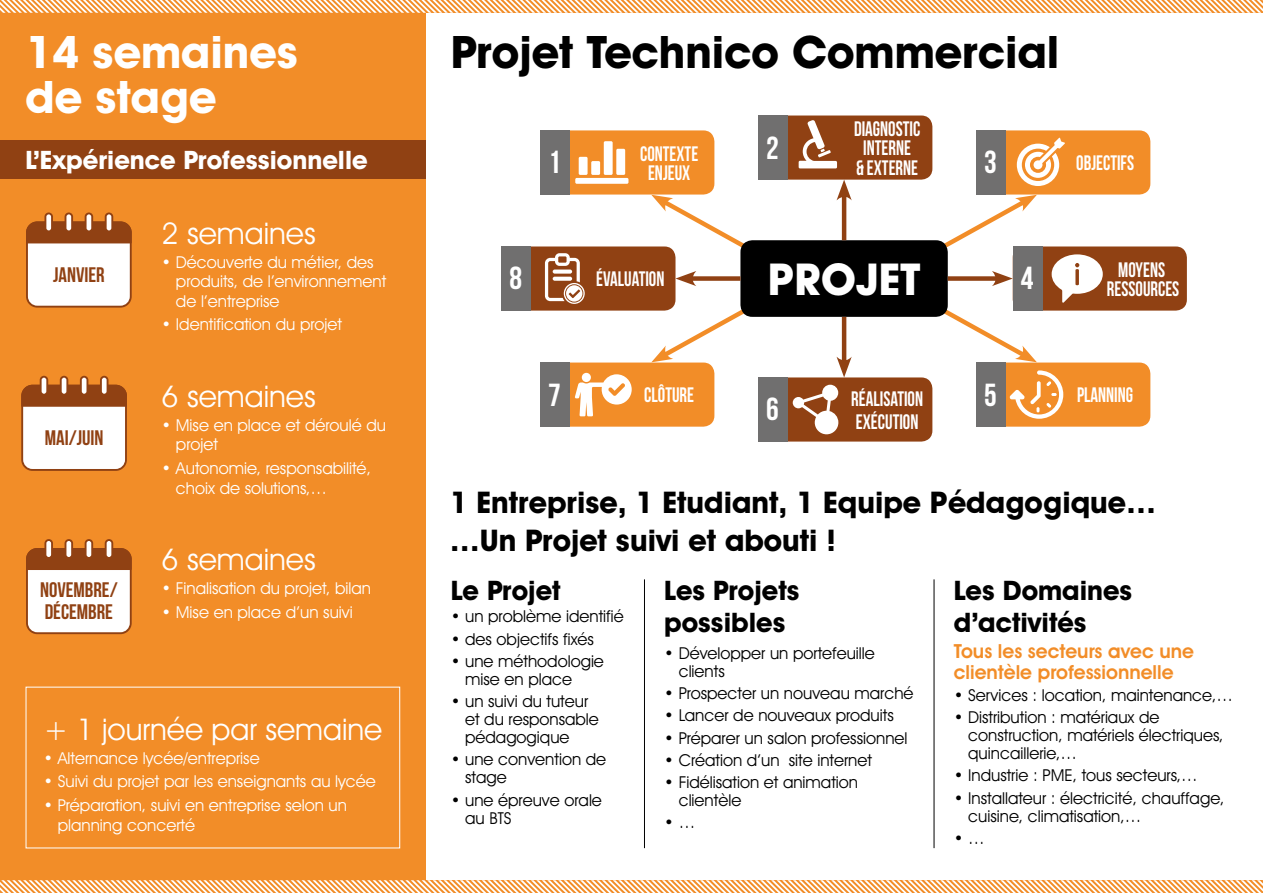
<style>
.page{position:relative;width:1263px;height:893px;background:#fff}
.page>*{position:absolute;margin:0;border:0;box-sizing:border-box;transform-origin:0 0}
.t1{font:700 45px "Avant Garde IT Cby BT";color:#000}
.t2{font:700 45px/45px "Avant Garde IT Cby BT";color:#fff}
.t3{font:700 44.25px "Avant Garde IT Cby BT";color:#fff}
.t4{font:31.95px "Bebas Neue";color:#fff}
.t5{font:700 30px/37.5px "Avant Garde IT Cby BT";color:#000}
.t6{font:30px "Avant Garde IT Cby BT";color:#fff}
.t7{font:700 27px/32.4px "Avant Garde IT Cby BT";color:#000}
.t8{font:700 25.5px "Avant Garde IT Cby BT";color:#fff}
.t9{font:21px/22.5px "Bebas Neue";color:#904113}
.t10{font:20.85px/19.6px "Bebas Neue";color:#fff;text-align:center;scale:.9 1}
.t11{font:600 19.5px/21px "Avant Garde IT Cby BT";color:#f28d28}
.t12{font:16.5px/18px "Avant Garde IT Cby BT";color:#000}
.t13{font:16.5px/19.5px "Avant Garde IT Cby BT";color:#fff}
</style>
<div class="page">
<svg style="left:939px;top:195px;width:98px;height:54px"></svg>
<svg style="left:651px;top:195px;width:98px;height:60px"></svg>
<svg style="left:939px;top:308px;width:98px;height:54px"></svg>
<svg style="left:651px;top:302px;width:98px;height:60px"></svg>
<div style="left:0;top:0;width:425px;height:893px;background:#f28d28"></div>
<svg style="left:0;top:0;width:1263px;height:14px"></svg>
<svg style="left:0;top:880px;width:1263px;height:13px"></svg>
<div style="left:0;top:140px;width:425px;height:39px;background:#904113"></div>
<svg style="left:26px;top:212px;width:106px;height:96px;background:#e0c2ad"></svg>
<svg style="left:21px;top:376px;width:106px;height:95px;background:#e0c2ae"></svg>
<svg style="left:26px;top:539px;width:106px;height:95px;background:#e0c3af"></svg>
<hr style="left:644px;top:579px;width:1px;height:269px;background:#000">
<hr style="left:934px;top:579px;width:1px;height:269px;background:#000">
<div style="left:740px;top:240px;width:208px;height:77px;background:#000;border-radius:12px"></div>
<div style="left:758px;top:116px;width:174px;height:64px;background:#904113;border-radius:11px"></div>
<div style="left:758px;top:116px;width:30px;height:64px;background:#706f6f"></div>
<svg style="left:799px;top:120px;width:38px;height:48px"></svg>
<div style="left:976px;top:130px;width:174px;height:65px;background:#f28d28;border-radius:11px"></div>
<svg style="left:1017px;top:138px;width:48px;height:48px"></svg>
<div style="left:976px;top:130px;width:30px;height:65px;background:#706f6f"></div>
<div style="left:540px;top:130px;width:174px;height:65px;background:#f28d28;border-radius:11px"></div>
<div style="left:540px;top:130px;width:30px;height:65px;background:#706f6f"></div>
<svg style="left:575px;top:141px;width:53px;height:43px"></svg>
<div style="left:976px;top:363px;width:174px;height:64px;background:#f28d28;border-radius:11px"></div>
<div style="left:976px;top:363px;width:30px;height:64px;background:#706f6f"></div>
<svg style="left:1009px;top:370px;width:54px;height:49px"></svg>
<div style="left:540px;top:363px;width:174px;height:64px;background:#f28d28;border-radius:11px"></div>
<div style="left:540px;top:363px;width:30px;height:64px;background:#706f6f"></div>
<svg style="left:575px;top:373px;width:57px;height:43px"></svg>
<div style="left:758px;top:377px;width:174px;height:65px;background:#904113;border-radius:11px"></div>
<div style="left:758px;top:377px;width:30px;height:65px;background:#706f6f"></div>
<svg style="left:793px;top:385px;width:45px;height:49px"></svg>
<div style="left:1013px;top:246px;width:174px;height:65px;background:#904113;border-radius:11px"></div>
<div style="left:1013px;top:246px;width:29px;height:65px;background:#706f6f"></div>
<svg style="left:1052px;top:254px;width:51px;height:49px"></svg>
<div style="left:501px;top:246px;width:174px;height:65px;background:#904113;border-radius:11px"></div>
<div style="left:501px;top:246px;width:30px;height:65px;background:#706f6f"></div>
<svg style="left:545px;top:253px;width:40px;height:51px"></svg>
<hr style="left:842px;top:192px;width:4px;height:48px;background:#904113">
<svg style="left:836px;top:180px;width:16px;height:20px"></svg>
<hr style="left:842px;top:317px;width:4px;height:48px;background:#904113">
<svg style="left:836px;top:357px;width:16px;height:20px"></svg>
<div style="left:948px;top:276px;width:52px;height:5px;background:#904113"></div>
<svg style="left:992px;top:271px;width:21px;height:15px"></svg>
<div style="left:688px;top:276px;width:52px;height:5px;background:#904113"></div>
<svg style="left:675px;top:271px;width:21px;height:15px"></svg>
<h1 class="t2" style="left:26px;top:30px;width:274px">14 semaines de stage</h1>
<h3 class="t8" style="left:26px;top:144px;width:344px">L’Expérience Professionnelle</h3>
<p class="t9" style="left:53px;top:263px;width:53px">JANVIER</p>
<p class="t9" style="left:45px;top:426px;width:60px">MAI/JUIN</p>
<p class="t9" style="left:40px;top:578px;width:79px">NOVEMBRE/<br>DÉCEMBRE</p>
<h3 class="t6" style="left:162px;top:215px;width:156px">2 semaines</h3>
<p class="t13" style="left:176px;top:252px;width:212px;text-indent:-14px">• Découverte du métier, des produits, de l’environnement de l’entreprise</p>
<p class="t13" style="left:162px;top:315px;width:182px">• Identification du projet</p>
<h3 class="t6" style="left:162px;top:378px;width:156px">6 semaines</h3>
<p class="t13" style="left:176px;top:415px;width:212px;text-indent:-14px">• Mise en place et déroulé du projet</p>
<p class="t13" style="left:176px;top:458px;width:197px;text-indent:-14px">• Autonomie, responsabilité, choix de solutions,…</p>
<h3 class="t6" style="left:162px;top:542px;width:156px">6 semaines</h3>
<p class="t13" style="left:162px;top:578px;width:211px">• Finalisation du projet, bilan</p>
<p class="t13" style="left:162px;top:602px;width:193px">• Mise en place d’un suivi</p>
<h3 class="t6" style="left:43px;top:711px;width:340px">+ 1 journée par semaine</h3>
<p class="t13" style="left:43px;top:748px;width:218px">• Alternance lycée/entreprise</p>
<p class="t13" style="left:43px;top:772px;width:334px">• Suivi du projet par les enseignants au lycée</p>
<p class="t13" style="left:58px;top:795px;width:291px;text-indent:-14px">• Préparation, suivi en entreprise selon un planning concerté</p>
<h1 class="t1" style="left:451px;top:25px;width:610px">Projet Technico Commercial</h1>
<h3 class="t4" style="left:548px;top:145px;width:14px">1</h3>
<p class="t10" style="left:640px;top:143px;width:66px">CONTEXTE<br>ENJEUX</p>
<h3 class="t4" style="left:766px;top:130px;width:14px">2</h3>
<p class="t10" style="left:854px;top:119px;width:75px">DIAGNOSTIC<br>INTERNE<br>&amp; EXTERNE</p>
<h3 class="t4" style="left:984px;top:145px;width:14px">3</h3>
<p class="t10" style="left:1076px;top:153px;width:66px">OBJECTIFS</p>
<h2 class="t3" style="left:768px;top:253px;width:154px">PROJET</h2>
<h3 class="t4" style="left:509px;top:261px;width:14px">8</h3>
<p class="t10" style="left:596px;top:269px;width:77px">ÉVALUATION</p>
<h3 class="t4" style="left:1021px;top:261px;width:14px">4</h3>
<p class="t10" style="left:1107px;top:259px;width:82px">MOYENS<br>RESSOURCES</p>
<h3 class="t4" style="left:548px;top:377px;width:14px">7</h3>
<p class="t10" style="left:644px;top:385px;width:57px">CLÔTURE</p>
<p class="t10" style="left:851px;top:389px;width:81px">RÉALISATION</p>
<h3 class="t4" style="left:984px;top:377px;width:14px">5</h3>
<p class="t10" style="left:1077px;top:385px;width:64px">PLANNING</p>
<p class="t10" style="left:856px;top:411px;width:71px">EXÉCUTION</p>
<h3 class="t4" style="left:766px;top:392px;width:14px">6</h3>
<h3 class="t5" style="left:450px;top:483px;width:708px">1 Entreprise, 1 Etudiant, 1 Equipe Pédagogique… …Un Projet suivi et abouti !</h3>
<h3 class="t7" style="left:451px;top:574px;width:111px">Le Projet</h3>
<p class="t12" style="left:451px;top:607px;width:175px">• un problème identifié</p>
<p class="t12" style="left:451px;top:629px;width:145px">• des objectifs fixés</p>
<p class="t12" style="left:465px;top:652px;width:140px;text-indent:-14px">• une méthodologie mise en place</p>
<p class="t12" style="left:465px;top:692px;width:135px;text-indent:-14px">• un suivi du tuteur et du responsable pédagogique</p>
<p class="t12" style="left:465px;top:750px;width:143px;text-indent:-14px">• une convention de stage</p>
<p class="t12" style="left:465px;top:791px;width:138px;text-indent:-14px">• une épreuve orale au BTS</p>
<h3 class="t7" style="left:664px;top:574px;width:137px">Les Projets possibles</h3>
<p class="t12" style="left:679px;top:644px;width:198px;text-indent:-14px">• Développer un portefeuille clients</p>
<p class="t12" style="left:664px;top:684px;width:251px">• Prospecter un nouveau marché</p>
<p class="t12" style="left:664px;top:706px;width:231px">• Lancer de nouveaux produits</p>
<p class="t12" style="left:664px;top:729px;width:245px">• Préparer un salon professionnel</p>
<p class="t12" style="left:664px;top:751px;width:209px">• Création d’un site internet</p>
<p class="t12" style="left:679px;top:773px;width:181px;text-indent:-14px">• Fidélisation et animation clientèle</p>
<p class="t12" style="left:664px;top:813px;width:32px">• …</p>
<h3 class="t7" style="left:954px;top:574px;width:180px">Les Domaines d’activités</h3>
<p class="t11" style="left:954px;top:640px;width:242px">Tous les secteurs avec une clientèle professionnelle</p>
<p class="t12" style="left:954px;top:686px;width:280px">• Services : location, maintenance,…</p>
<p class="t12" style="left:968px;top:708px;width:257px;text-indent:-14px">• Distribution : matériaux de construction, matériels électriques, quincaillerie,…</p>
<p class="t12" style="left:954px;top:766px;width:245px">• Industrie : PME, tous secteurs,…</p>
<p class="t12" style="left:968px;top:789px;width:258px;text-indent:-14px">• Installateur : électricité, chauffage, cuisine, climatisation,…</p>
<p class="t12" style="left:954px;top:829px;width:32px">• …</p>
</div>
